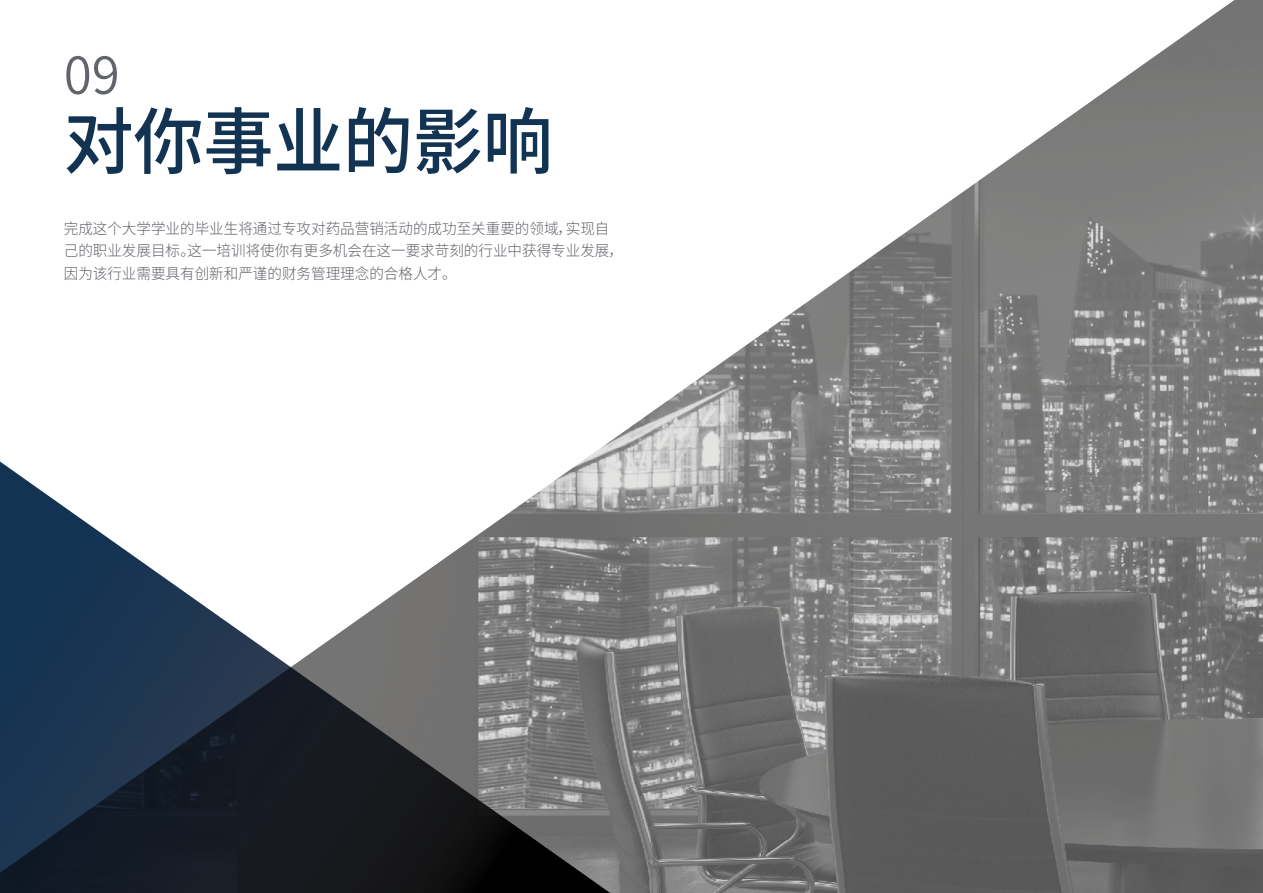
<style>
.page{position:relative;width:1263px;height:893px;background:#fff}
.page>*{position:absolute;margin:0;border:0;box-sizing:border-box;transform-origin:0 0}
.t1{font:500 72px "Source Han Sans CN";color:#123352}
.t2{font:52.5px "Source Han Sans CN";color:#61646a}
.t3{font:300 15px/22.5px "Source Han Sans CN";color:#61646a}
</style>
<div class="page">
<img style="left:604px;top:0;width:659px;height:893px">
<svg style="left:0;top:446px;width:640px;height:447px"></svg>
<h2 class="t2" style="left:64px;top:45px;width:57px">09</h2>
<h1 class="t1" style="left:64px;top:101px;width:490px">对你事业的影响</h1>
<p class="t3" style="left:64px;top:217px;width:561px">完成这个大学学业的毕业生将通过专攻对药品营销活动的成功至关重要的领域，实现自己的职业发展目标。这一培训将使你有更多机会在这一要求苛刻的行业中获得专业发展，因为该行业需要具有创新和严谨的财务管理理念的合格人才。</p>
</div>
